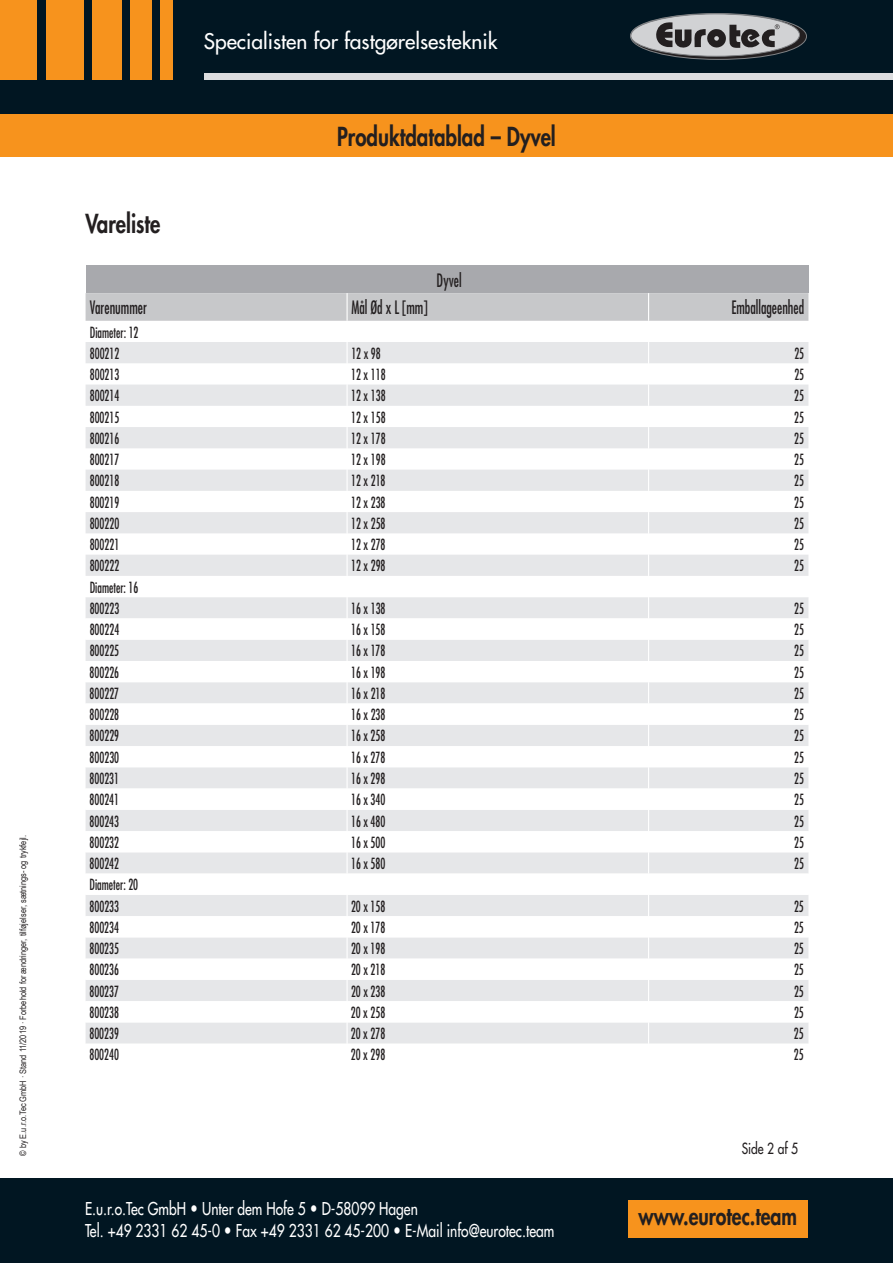
<style>
.page{position:relative;width:893px;height:1263px;background:#fff}
.page>*{position:absolute;margin:0;border:0;box-sizing:border-box;transform-origin:0 0}
.t1{font:800 25.5px "Futura Std";color:#231f20;scale:.8 1}
.t2{font:800 24.3px "Futura Std";color:#231f20;scale:.8 1}
.t3{font:500 21px "Futura Std";color:#fff}
.t4{font:condensed 18px "Futura Std";color:#231f20;scale:.8 1}
.t5{font:500 17.25px/22.5px "Futura Std";color:#fff;scale:.8 1}
.t6{font:condensed 15px/21.3px "Futura Std";color:#231f20;scale:.8 1}
.t7{font:500 15px "Futura Std";color:#231f20;scale:.8 1}
.t8{font:9px "Arial Narrow";color:#231f20}
.s1{font-weight:800}
</style>
<div class="page">
<div style="left:0;top:0;width:893px;height:137px;background:#011622"></div>
<div style="left:204px;top:74px;width:689px;height:6px;background:#dcdddf"></div>
<svg style="left:630px;top:13px;width:176px;height:46px"></svg>
<div style="left:631px;top:14px;width:168px;height:42px;background:#d1d2d4;border-radius:50%"></div>
<div style="left:630px;top:14px;width:170px;height:43px;border:1px solid #808285;border-radius:50%"></div>
<div style="left:630px;top:13px;width:177px;height:47px;border:1px solid #808285;border-radius:50%"></div>
<svg style="left:656px;top:22px;width:124px;height:27px"></svg>
<div style="left:0;top:0;width:37px;height:80px;background:#f7931d"></div>
<div style="left:46px;top:0;width:38px;height:80px;background:#f7931d"></div>
<div style="left:92px;top:0;width:30px;height:80px;background:#f7931d"></div>
<div style="left:131px;top:0;width:21px;height:80px;background:#f7931d"></div>
<div style="left:161px;top:0;width:12px;height:80px;background:#f7931d"></div>
<div style="left:0;top:114px;width:893px;height:43px;background:#f7931d"></div>
<div style="left:0;top:1178px;width:893px;height:85px;background:#011622"></div>
<div style="left:628px;top:1200px;width:180px;height:37px;background:#f7931d"></div>
<div style="left:86px;top:265px;width:722px;height:28px;background:#a8a9ad"></div>
<svg style="left:86px;top:342px;width:562px;height:234px;fill:#e6e7e9"></svg>
<svg style="left:86px;top:597px;width:722px;height:447px;fill:#e6e7e9"></svg>
<div style="left:86px;top:293px;width:722px;height:28px;background:#c7c8ca"></div>
<hr style="left:346px;top:342px;width:2px;height:21px;background:#fff">
<hr style="left:346px;top:363px;width:2px;height:22px;background:#fff">
<hr style="left:346px;top:385px;width:2px;height:21px;background:#fff">
<hr style="left:346px;top:406px;width:2px;height:21px;background:#fff">
<hr style="left:346px;top:427px;width:2px;height:21px;background:#fff">
<hr style="left:346px;top:448px;width:2px;height:22px;background:#fff">
<hr style="left:346px;top:470px;width:2px;height:21px;background:#fff">
<hr style="left:346px;top:491px;width:2px;height:21px;background:#fff">
<hr style="left:346px;top:512px;width:2px;height:21px;background:#fff">
<hr style="left:346px;top:533px;width:2px;height:22px;background:#fff">
<hr style="left:346px;top:555px;width:2px;height:21px;background:#fff">
<hr style="left:346px;top:597px;width:2px;height:21px;background:#fff">
<hr style="left:346px;top:618px;width:2px;height:22px;background:#fff">
<hr style="left:346px;top:640px;width:2px;height:21px;background:#fff">
<hr style="left:346px;top:661px;width:2px;height:21px;background:#fff">
<hr style="left:346px;top:682px;width:2px;height:21px;background:#fff">
<hr style="left:346px;top:703px;width:2px;height:22px;background:#fff">
<hr style="left:346px;top:725px;width:2px;height:21px;background:#fff">
<hr style="left:346px;top:746px;width:2px;height:21px;background:#fff">
<hr style="left:346px;top:767px;width:2px;height:21px;background:#fff">
<hr style="left:346px;top:788px;width:2px;height:22px;background:#fff">
<hr style="left:346px;top:810px;width:2px;height:21px;background:#fff">
<hr style="left:346px;top:831px;width:2px;height:21px;background:#fff">
<hr style="left:346px;top:852px;width:2px;height:21px;background:#fff">
<hr style="left:346px;top:895px;width:2px;height:21px;background:#fff">
<hr style="left:346px;top:916px;width:2px;height:21px;background:#fff">
<hr style="left:346px;top:937px;width:2px;height:22px;background:#fff">
<hr style="left:346px;top:959px;width:2px;height:21px;background:#fff">
<hr style="left:346px;top:980px;width:2px;height:21px;background:#fff">
<hr style="left:346px;top:1001px;width:2px;height:21px;background:#fff">
<hr style="left:346px;top:1022px;width:2px;height:22px;background:#fff">
<svg style="left:648px;top:342px;width:160px;height:531px"></svg>
<svg style="left:648px;top:895px;width:1px;height:149px"></svg>
<p class="t8" style="left:16px;top:1156px;width:322px;rotate:-90deg">© by E.u.r.o.Tec GmbH · Stand 11/2019 · Forbehold for ændringer, tilføjelser, sætnings- og trykfejl.</p>
<h3 class="t3" style="left:204px;top:28px;width:295px">Specialisten for fastgørelsesteknik</h3>
<h1 class="t1" style="left:86px;top:208px;width:95px">Vareliste</h1>
<h1 class="t1" style="left:337px;top:121px;width:275px">Produktdatablad – Dyvel</h1>
<p class="t4" style="left:437px;top:269px;width:33px">Dyvel</p>
<p class="t4" style="left:90px;top:297px;width:73px">Varenummer</p>
<p class="t4" style="left:351px;top:297px;width:97px">Mål Ød x L [mm]</p>
<p class="t4" style="left:731px;top:297px;width:93px">Emballageenhed</p>
<p class="t6" style="left:90px;top:321px;width:62px">Diameter: 12<br>800212</p>
<p class="t6" style="left:351px;top:342px;width:38px">12 x 98</p>
<p class="t6" style="left:794px;top:342px;width:14px">25</p>
<p class="t6" style="left:90px;top:364px;width:38px">800213</p>
<p class="t6" style="left:351px;top:364px;width:44px">12 x 118</p>
<p class="t6" style="left:794px;top:364px;width:14px">25</p>
<p class="t6" style="left:90px;top:385px;width:38px">800214</p>
<p class="t6" style="left:351px;top:385px;width:44px">12 x 138</p>
<p class="t6" style="left:794px;top:385px;width:14px">25</p>
<p class="t6" style="left:90px;top:406px;width:38px">800215</p>
<p class="t6" style="left:351px;top:406px;width:44px">12 x 158</p>
<p class="t6" style="left:794px;top:406px;width:14px">25</p>
<p class="t6" style="left:90px;top:428px;width:38px">800216</p>
<p class="t6" style="left:351px;top:428px;width:44px">12 x 178</p>
<p class="t6" style="left:794px;top:428px;width:14px">25</p>
<p class="t6" style="left:90px;top:449px;width:38px">800217</p>
<p class="t6" style="left:351px;top:449px;width:44px">12 x 198</p>
<p class="t6" style="left:794px;top:449px;width:14px">25</p>
<p class="t6" style="left:90px;top:470px;width:38px">800218</p>
<p class="t6" style="left:351px;top:470px;width:44px">12 x 218</p>
<p class="t6" style="left:794px;top:470px;width:14px">25</p>
<p class="t6" style="left:90px;top:491px;width:38px">800219</p>
<p class="t6" style="left:351px;top:491px;width:44px">12 x 238</p>
<p class="t6" style="left:794px;top:491px;width:14px">25</p>
<p class="t6" style="left:90px;top:513px;width:38px">800220</p>
<p class="t6" style="left:351px;top:513px;width:44px">12 x 258</p>
<p class="t6" style="left:794px;top:513px;width:14px">25</p>
<p class="t6" style="left:90px;top:534px;width:38px">800221</p>
<p class="t6" style="left:351px;top:534px;width:44px">12 x 278</p>
<p class="t6" style="left:794px;top:534px;width:14px">25</p>
<p class="t6" style="left:90px;top:555px;width:38px">800222</p>
<p class="t6" style="left:351px;top:555px;width:44px">12 x 298</p>
<p class="t6" style="left:794px;top:555px;width:14px">25</p>
<p class="t6" style="left:90px;top:576px;width:62px">Diameter: 16<br>800223</p>
<p class="t6" style="left:351px;top:598px;width:44px">16 x 138</p>
<p class="t6" style="left:794px;top:598px;width:14px">25</p>
<p class="t6" style="left:90px;top:619px;width:38px">800224</p>
<p class="t6" style="left:351px;top:619px;width:44px">16 x 158</p>
<p class="t6" style="left:794px;top:619px;width:14px">25</p>
<p class="t6" style="left:90px;top:640px;width:38px">800225</p>
<p class="t6" style="left:351px;top:640px;width:44px">16 x 178</p>
<p class="t6" style="left:794px;top:640px;width:14px">25</p>
<p class="t6" style="left:90px;top:661px;width:38px">800226</p>
<p class="t6" style="left:351px;top:661px;width:44px">16 x 198</p>
<p class="t6" style="left:794px;top:661px;width:14px">25</p>
<p class="t6" style="left:90px;top:683px;width:38px">800227</p>
<p class="t6" style="left:351px;top:683px;width:44px">16 x 218</p>
<p class="t6" style="left:794px;top:683px;width:14px">25</p>
<p class="t6" style="left:90px;top:704px;width:38px">800228</p>
<p class="t6" style="left:351px;top:704px;width:44px">16 x 238</p>
<p class="t6" style="left:794px;top:704px;width:14px">25</p>
<p class="t6" style="left:90px;top:725px;width:38px">800229</p>
<p class="t6" style="left:351px;top:725px;width:44px">16 x 258</p>
<p class="t6" style="left:794px;top:725px;width:14px">25</p>
<p class="t6" style="left:90px;top:746px;width:38px">800230</p>
<p class="t6" style="left:351px;top:746px;width:44px">16 x 278</p>
<p class="t6" style="left:794px;top:746px;width:14px">25</p>
<p class="t6" style="left:90px;top:768px;width:38px">800231</p>
<p class="t6" style="left:351px;top:768px;width:44px">16 x 298</p>
<p class="t6" style="left:794px;top:768px;width:14px">25</p>
<p class="t6" style="left:90px;top:789px;width:38px">800241</p>
<p class="t6" style="left:351px;top:789px;width:44px">16 x 340</p>
<p class="t6" style="left:794px;top:789px;width:14px">25</p>
<p class="t6" style="left:90px;top:810px;width:38px">800243</p>
<p class="t6" style="left:351px;top:810px;width:44px">16 x 480</p>
<p class="t6" style="left:794px;top:810px;width:14px">25</p>
<p class="t6" style="left:90px;top:831px;width:38px">800232</p>
<p class="t6" style="left:351px;top:831px;width:44px">16 x 500</p>
<p class="t6" style="left:794px;top:831px;width:14px">25</p>
<p class="t6" style="left:90px;top:853px;width:38px">800242</p>
<p class="t6" style="left:351px;top:853px;width:44px">16 x 580</p>
<p class="t6" style="left:794px;top:853px;width:14px">25</p>
<p class="t6" style="left:90px;top:874px;width:62px">Diameter: 20<br>800233</p>
<p class="t6" style="left:351px;top:895px;width:44px">20 x 158</p>
<p class="t6" style="left:794px;top:895px;width:14px">25</p>
<p class="t6" style="left:90px;top:916px;width:38px">800234</p>
<p class="t6" style="left:351px;top:916px;width:44px">20 x 178</p>
<p class="t6" style="left:794px;top:916px;width:14px">25</p>
<p class="t6" style="left:90px;top:938px;width:38px">800235</p>
<p class="t6" style="left:351px;top:938px;width:44px">20 x 198</p>
<p class="t6" style="left:794px;top:938px;width:14px">25</p>
<p class="t6" style="left:89px;top:959px;width:38px">800236</p>
<p class="t6" style="left:351px;top:959px;width:44px">20 x 218</p>
<p class="t6" style="left:794px;top:959px;width:14px">25</p>
<p class="t6" style="left:89px;top:980px;width:38px">800237</p>
<p class="t6" style="left:351px;top:980px;width:44px">20 x 238</p>
<p class="t6" style="left:794px;top:980px;width:14px">25</p>
<p class="t6" style="left:89px;top:1001px;width:38px">800238</p>
<p class="t6" style="left:351px;top:1001px;width:44px">20 x 258</p>
<p class="t6" style="left:794px;top:1001px;width:14px">25</p>
<p class="t6" style="left:89px;top:1023px;width:38px">800239</p>
<p class="t6" style="left:351px;top:1023px;width:44px">20 x 278</p>
<p class="t6" style="left:794px;top:1023px;width:14px">25</p>
<p class="t6" style="left:89px;top:1044px;width:38px">800240</p>
<p class="t6" style="left:351px;top:1044px;width:44px">20 x 298</p>
<p class="t6" style="left:794px;top:1044px;width:14px">25</p>
<p class="t7" style="left:742px;top:1139px;width:72px">Side 2 af 5</p>
<p class="t5" style="left:85px;top:1197px;width:588px">E.u.r.o.Tec GmbH <span class="s1">•</span> Unter dem Hofe 5 <span class="s1">•</span> D-58099 Hagen<br>Tel. +49 2331 62 45-0 <span class="s1">•</span> Fax +49 2331 62 45-200 <span class="s1">•</span> E-Mail info@eurotec.team</p>
<h2 class="t2" style="left:638px;top:1201px;width:200px">www.eurotec.team</h2>
</div>
